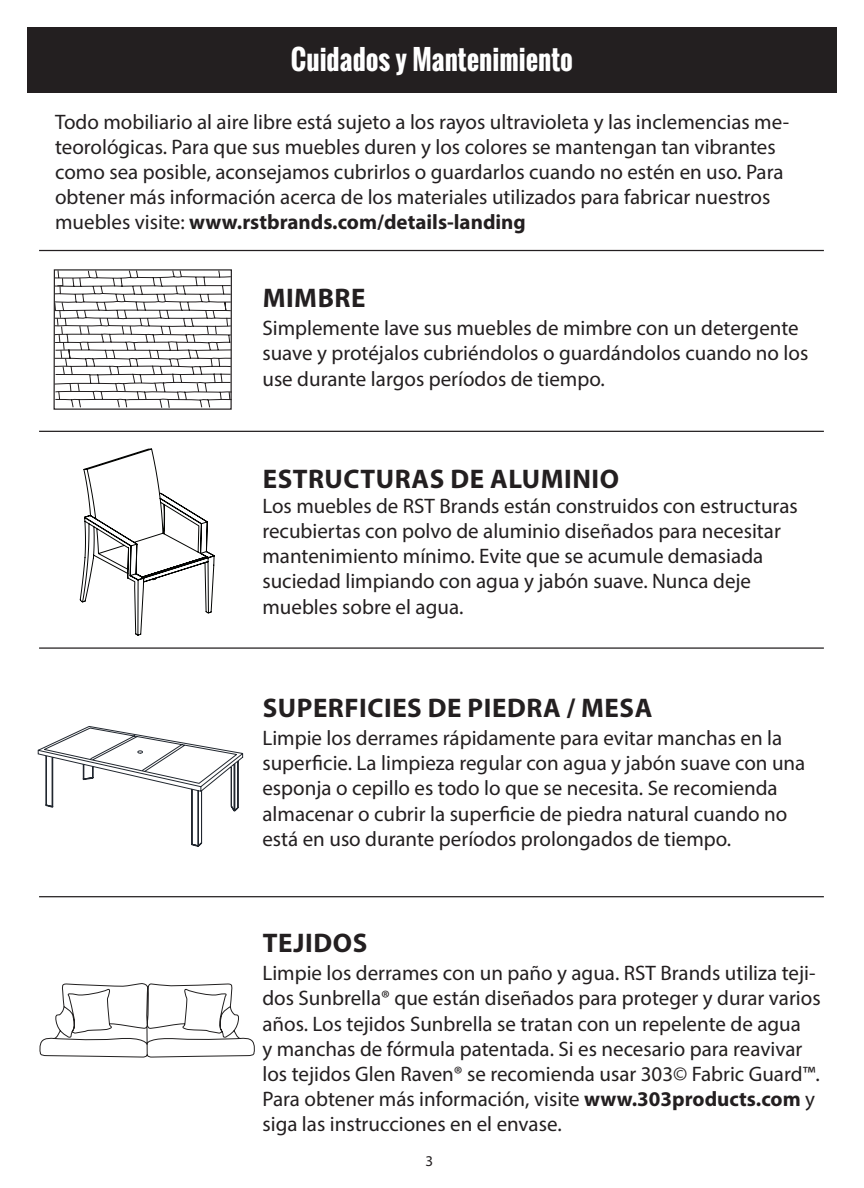
<style>
.page{position:relative;width:864px;height:1188px;background:#fff}
.page>*{position:absolute;margin:0;border:0;box-sizing:border-box;transform-origin:0 0}
.t1{font:700 27px "Myriad Pro";letter-spacing:.02em;color:#231f20}
.t2{font:700 27px "Oswald";color:#fff}
.t3{font:21px/25.2px "Myriad Pro";color:#231f20}
.t4{font:15px "Myriad Pro";color:#231f20}
.s1{font-weight:700}
</style>
<div class="page">
<div style="left:27px;top:27px;width:810px;height:66px;background:#231f20"></div>
<svg style="left:79px;top:448px;width:136px;height:188px"></svg>
<svg style="left:37px;top:726px;width:207px;height:121px"></svg>
<svg style="left:39px;top:983px;width:216px;height:75px"></svg>
<hr style="left:39px;top:250px;width:785px;height:1px;background:#231f20">
<hr style="left:39px;top:431px;width:785px;height:1px;background:#231f20">
<hr style="left:39px;top:647px;width:785px;height:2px;background:#231f20">
<hr style="left:39px;top:896px;width:785px;height:1px;background:#231f20">
<svg style="left:54px;top:270px;width:178px;height:138px"></svg>
<p class="t2" style="left:291px;top:39px;width:284px">Cuidados y Mantenimiento</p>
<p class="t3" style="left:55px;top:109px;width:736px">Todo mobiliario al aire libre está sujeto a los rayos ultravioleta y las inclemencias me&shy;teorológicas. Para que sus muebles duren y los colores se mantengan tan vibrantes como sea posible, aconsejamos cubrirlos o guardarlos cuando no estén en uso. Para obtener más información acerca de los materiales utilizados para fabricar nuestros muebles visite: <span class="s1">www.rstbrands.com/details-landing</span></p>
<p class="t1" style="left:263px;top:281px;width:104px">MIMBRE</p>
<p class="t3" style="left:262px;top:315px;width:547px">Simplemente lave sus muebles de mimbre con un detergente suave y protéjalos cubriéndolos o guardándolos cuando no los use durante largos períodos de tiempo.</p>
<p class="t1" style="left:263px;top:461px;width:358px">ESTRUCTURAS DE ALUMINIO</p>
<p class="t3" style="left:262px;top:493px;width:537px">Los muebles de RST Brands están construidos con estructuras recubiertas con polvo de aluminio diseñados para necesitar mantenimiento mínimo. Evite que se acumule demasiada suciedad limpiando con agua y jabón suave. Nunca deje muebles sobre el agua.</p>
<p class="t1" style="left:263px;top:690px;width:391px">SUPERFICIES DE PIEDRA / MESA</p>
<p class="t3" style="left:262px;top:725px;width:544px">Limpie los derrames rápidamente para evitar manchas en la superficie. La limpieza regular con agua y jabón suave con una esponja o cepillo es todo lo que se necesita. Se recomienda almacenar o cubrir la superficie de piedra natural cuando no está en uso durante períodos prolongados de tiempo.</p>
<p class="t1" style="left:263px;top:926px;width:106px">TEJIDOS</p>
<p class="t3" style="left:262px;top:960px;width:560px">Limpie los derrames con un paño y agua. RST Brands utiliza teji&shy;dos Sunbrella® que están diseñados para proteger y durar varios años. Los tejidos Sunbrella se tratan con un repelente de agua<br>y manchas de fórmula patentada. Si es necesario para reavivar los tejidos Glen Raven® se recomienda usar 303© Fabric Guard™.<br>Para obtener más información, visite <span class="s1">www.303products.com</span> y siga las instrucciones en el envase.</p>
<p class="t4" style="left:426px;top:1151px;width:9px">3</p>
</div>
